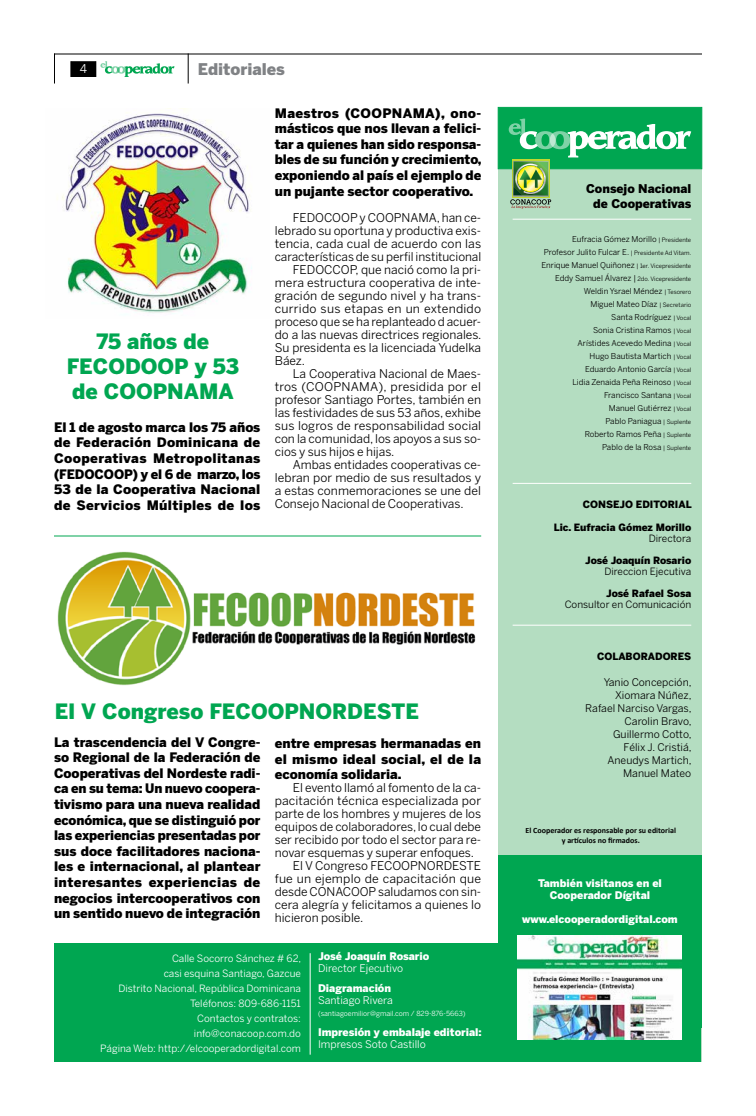
<style>
.page{position:relative;width:756px;height:1116px;background:#fff}
.page>*{position:absolute;margin:0;border:0;box-sizing:border-box;transform-origin:0 0}
.t1{font:900 21px/25.2px "Benton Sans";color:#00a651;text-align:center}
.t2{font:900 16px "Benton Sans";color:#808285}
.t3{font:900 13px/15.6px "Benton Sans";color:#000;text-align:justify}
.t4{font:12px "Benton Sans";color:#000}
.t5{font:900 12px/14.4px "Benton Sans";color:#000;text-align:center}
.t6{font:12px "Benton Sans";color:#fff}
.t7{font:900 10.5px/12px "Benton Sans";color:#fff;text-align:center}
.t8{font:10.5px/13px "Benton Sans";color:#000;text-align:right}
.t9{font:10.5px "Benton Sans";color:#fff}
.t10{font:10px/15px "Benton Sans";color:#fff;text-align:right}
.t11{font:900 10px "Benton Sans";color:#000}
.t12{font:10px "Benton Sans";color:#000}
.t13{font:8px/13px "Benton Sans";color:#000;text-align:right}
.t14{font:700 8px/9.6px "Calibri";color:#000;text-align:center}
.t15{font:7px "Benton Sans";color:#fff}
.s1{font-size:6px}
</style>
<div class="page">
<hr style="left:54px;top:54px;width:648px;height:1px;background:#000">
<svg style="left:100px;top:61px;width:75px;height:16px"></svg>
<div style="left:71px;top:62px;width:25px;height:14px;background:#000"></div>
<div style="left:70px;top:61px;width:26px;height:16px;border:1px solid #000"></div>
<hr style="left:54px;top:54px;width:1px;height:30px;background:#000">
<hr style="left:188px;top:54px;width:1px;height:30px;background:#000">
<img style="left:57px;top:551px;width:419px;height:135px">
<div style="left:498px;top:108px;width:204px;height:954px;background:#b4ddc1"></div>
<div style="left:498px;top:107px;width:204px;height:62px;background:#00a651"></div>
<svg style="left:509px;top:119px;width:182px;height:90px"></svg>
<div style="left:54px;top:943px;width:648px;height:119px;background:#00a651"></div>
<div style="left:498px;top:855px;width:204px;height:173px;background:#00a651"></div>
<img style="left:518px;top:936px;width:164px;height:103px">
<hr style="left:513px;top:219px;width:178px;height:1px;background:#fff">
<hr style="left:513px;top:483px;width:178px;height:1px;background:#fff">
<hr style="left:513px;top:625px;width:178px;height:1px;background:#fff">
<hr style="left:310px;top:953px;width:1px;height:102px;background:#fff">
<hr style="left:54px;top:536px;width:427px;height:1px;background:#00a651">
<img style="left:62px;top:108px;width:190px;height:206px">
<p class="t6" style="left:80px;top:62px;width:9px">4</p>
<h2 class="t2" style="left:198px;top:60px;width:89px">Editoriales</h2>
<h1 class="t1" style="left:67px;top:328px;width:174px">75 años de<br>FECODOOP y 53 de COOPNAMA</h1>
<p class="t3" style="left:54px;top:419px;width:208px">El 1 de agosto marca los 75 años de Federación Dominicana de Cooperativas Metropolitanas (FEDOCOOP) y el 6 de marzo, los 53 de la Cooperativa Nacional de Servicios Múltiples de los</p>
<p class="t3" style="left:275px;top:105px;width:208px">Maestros (COOPNAMA), ono&shy;másticos que nos llevan a felici&shy;tar a quienes han sido responsa&shy;bles de su función y crecimiento, exponiendo al país el ejemplo de un pujante sector cooperativo.</p>
<p class="t4" style="left:293px;top:210px;width:190px">FEDOCOOP y COOPNAMA, han ce-</p>
<p class="t4" style="left:275px;top:223px;width:208px">lebrado su oportuna y productiva exis-</p>
<p class="t4" style="left:275px;top:236px;width:208px">tencia, cada cual de acuerdo con las</p>
<p class="t4" style="left:275px;top:249px;width:208px">características de su perfil institucional</p>
<p class="t4" style="left:293px;top:262px;width:190px">FEDOCCOP, que nació como la pri-</p>
<p class="t4" style="left:275px;top:275px;width:208px">mera estructura cooperativa de inte-</p>
<p class="t4" style="left:275px;top:288px;width:208px">gración de segundo nivel y ha trans-</p>
<p class="t4" style="left:275px;top:301px;width:208px">currido sus etapas en un extendido</p>
<p class="t4" style="left:275px;top:314px;width:208px">proceso que se ha replanteado d acuer-</p>
<p class="t4" style="left:275px;top:327px;width:208px">do a las nuevas directrices regionales.</p>
<p class="t4" style="left:275px;top:340px;width:208px">Su presidenta es la licenciada Yudelka</p>
<p class="t4" style="left:275px;top:353px;width:32px">Báez.</p>
<p class="t4" style="left:293px;top:366px;width:190px">La Cooperativa Nacional de Maes-</p>
<p class="t4" style="left:275px;top:379px;width:208px">tros (COOPNAMA), presidida por el</p>
<p class="t4" style="left:275px;top:392px;width:208px">profesor Santiago Portes, también en</p>
<p class="t4" style="left:275px;top:405px;width:208px">las festividades de sus 53 años, exhibe</p>
<p class="t4" style="left:275px;top:418px;width:208px">sus logros de responsabilidad social</p>
<p class="t4" style="left:275px;top:431px;width:208px">con la comunidad, los apoyos a sus so-</p>
<p class="t4" style="left:275px;top:444px;width:121px">cios y sus hijos e hijas.</p>
<p class="t4" style="left:293px;top:457px;width:190px">Ambas entidades cooperativas ce-</p>
<p class="t4" style="left:275px;top:470px;width:208px">lebran por medio de sus resultados y</p>
<p class="t4" style="left:275px;top:483px;width:208px">a estas conmemoraciones se une del</p>
<p class="t4" style="left:275px;top:496px;width:190px">Consejo Nacional de Cooperativas.</p>
<h1 class="t1" style="left:55px;top:699px;width:365px">El V Congreso FECOOPNORDESTE</h1>
<p class="t3" style="left:54px;top:734px;width:208px">La trascendencia del V Congre&shy;so Regional de la Federación de Cooperativas del Nordeste radi&shy;ca en su tema: Un nuevo coopera&shy;tivismo para una nueva realidad económica, que se distinguió por las experiencias presentadas por sus doce facilitadores naciona&shy;les e internacional, al plantear interesantes experiencias de negocios intercooperativos con un sentido nuevo de integración</p>
<p class="t3" style="left:275px;top:735px;width:208px">entre empresas hermanadas en el mismo ideal social, el de la economía solidaria.</p>
<p class="t4" style="left:293px;top:781px;width:190px">El evento llamó al fomento de la ca-</p>
<p class="t4" style="left:275px;top:794px;width:208px">pacitación técnica especializada por</p>
<p class="t4" style="left:275px;top:807px;width:208px">parte de los hombres y mujeres de los</p>
<p class="t4" style="left:275px;top:820px;width:208px">equipos de colaboradores, lo cual debe</p>
<p class="t4" style="left:275px;top:833px;width:208px">ser recibido por todo el sector para re-</p>
<p class="t4" style="left:275px;top:846px;width:201px">novar esquemas y superar enfoques.</p>
<p class="t4" style="left:293px;top:859px;width:190px">El V Congreso FECOOPNORDESTE</p>
<p class="t4" style="left:275px;top:872px;width:208px">fue un ejemplo de capacitación que</p>
<p class="t4" style="left:275px;top:885px;width:208px">desde CONACOOP saludamos con sin-</p>
<p class="t4" style="left:275px;top:898px;width:208px">cera alegría y felicitamos a quienes lo</p>
<p class="t4" style="left:275px;top:911px;width:90px">hicieron posible.</p>
<p class="t10" style="left:100px;top:950px;width:203px">Calle Socorro Sánchez # 62,<br>casi esquina Santiago, Gazcue<br>Distrito Nacional, República Dominicana<br>Teléfonos: 809-686-1151<br>Contactos y contratos: info@conacoop.com.do<br>Página Web: http://elcooperadordigital.com</p>
<p class="t7" style="left:318px;top:950px;width:113px">José Joaquín Rosario</p>
<p class="t9" style="left:318px;top:962px;width:87px">Director Ejecutivo</p>
<p class="t7" style="left:318px;top:982px;width:75px">Diagramación</p>
<p class="t9" style="left:318px;top:994px;width:76px">Santiago Rivera</p>
<p class="t15" style="left:318px;top:1009px;width:149px">(santiagoemilior@gmail.com / 829-876-5663)</p>
<p class="t7" style="left:318px;top:1026px;width:165px">Impresión y embalaje editorial:</p>
<p class="t9" style="left:318px;top:1038px;width:109px">Impresos Soto Castillo</p>
<p class="t5" style="left:586px;top:181px;width:107px">Consejo Nacional de Cooperativas</p>
<p class="t13" style="left:541px;top:233px;width:151px">Eufracia Gómez Morillo <span class="s1">| Presidente<br></span>Profesor Julito Fulcar E. <span class="s1">| Presidente Ad Vitam.<br></span>Enrique Manuel Quiñonez <span class="s1">| 1er. Vicepresidente<br></span>Eddy Samuel Álvarez | <span class="s1">2do. Vicepresidente<br></span>Weldin Ysrael Méndez <span class="s1">| Tesorero<br></span>Miguel Mateo Díaz <span class="s1">| Secretario<br></span>Santa Rodríguez <span class="s1">| Vocal<br></span>Sonia Cristina Ramos <span class="s1">| Vocal<br></span>Arístides Acevedo Medina <span class="s1">| Vocal<br></span>Hugo Bautista Martich <span class="s1">| Vocal<br></span>Eduardo Antonio García <span class="s1">| Vocal<br></span>Lidia Zenaida Peña Reinoso <span class="s1">| Vocal<br></span>Francisco Santana <span class="s1">| Vocal<br></span>Manuel Gutiérrez <span class="s1">| Vocal<br></span>Pablo Paniagua <span class="s1">| Suplente<br></span>Roberto Ramos Peña <span class="s1">| Suplente<br></span>Pablo de la Rosa <span class="s1">| Suplente</span></p>
<p class="t11" style="left:583px;top:498px;width:110px">CONSEJO EDITORIAL</p>
<p class="t11" style="left:554px;top:521px;width:139px">Lic. Eufracia Gómez Morillo</p>
<p class="t12" style="left:649px;top:532px;width:44px">Directora</p>
<p class="t11" style="left:585px;top:554px;width:108px">José Joaquín Rosario</p>
<p class="t12" style="left:604px;top:565px;width:88px">Direccion Ejecutiva</p>
<p class="t11" style="left:606px;top:587px;width:87px">José Rafael Sosa</p>
<p class="t12" style="left:565px;top:598px;width:128px">Consultor en Comunicación</p>
<p class="t11" style="left:597px;top:651px;width:96px">COLABORADORES</p>
<p class="t8" style="left:585px;top:676px;width:108px">Yanio Concepción,<br>Xiomara Núñez,<br>Rafael Narciso Vargas,<br>Carolin Bravo,<br>Guillermo Cotto,<br>Félix J. Cristiá,<br>Aneudys Martich,<br>Manuel Mateo</p>
<p class="t14" style="left:526px;top:826px;width:152px">El Cooperador es responsable por su editorial y artículos no firmados.</p>
<p class="t7" style="left:538px;top:877px;width:125px">También visitanos en el<br>Cooperador Dígital</p>
<p class="t7" style="left:522px;top:913px;width:157px">www.elcooperadordigital.com</p>
</div>
